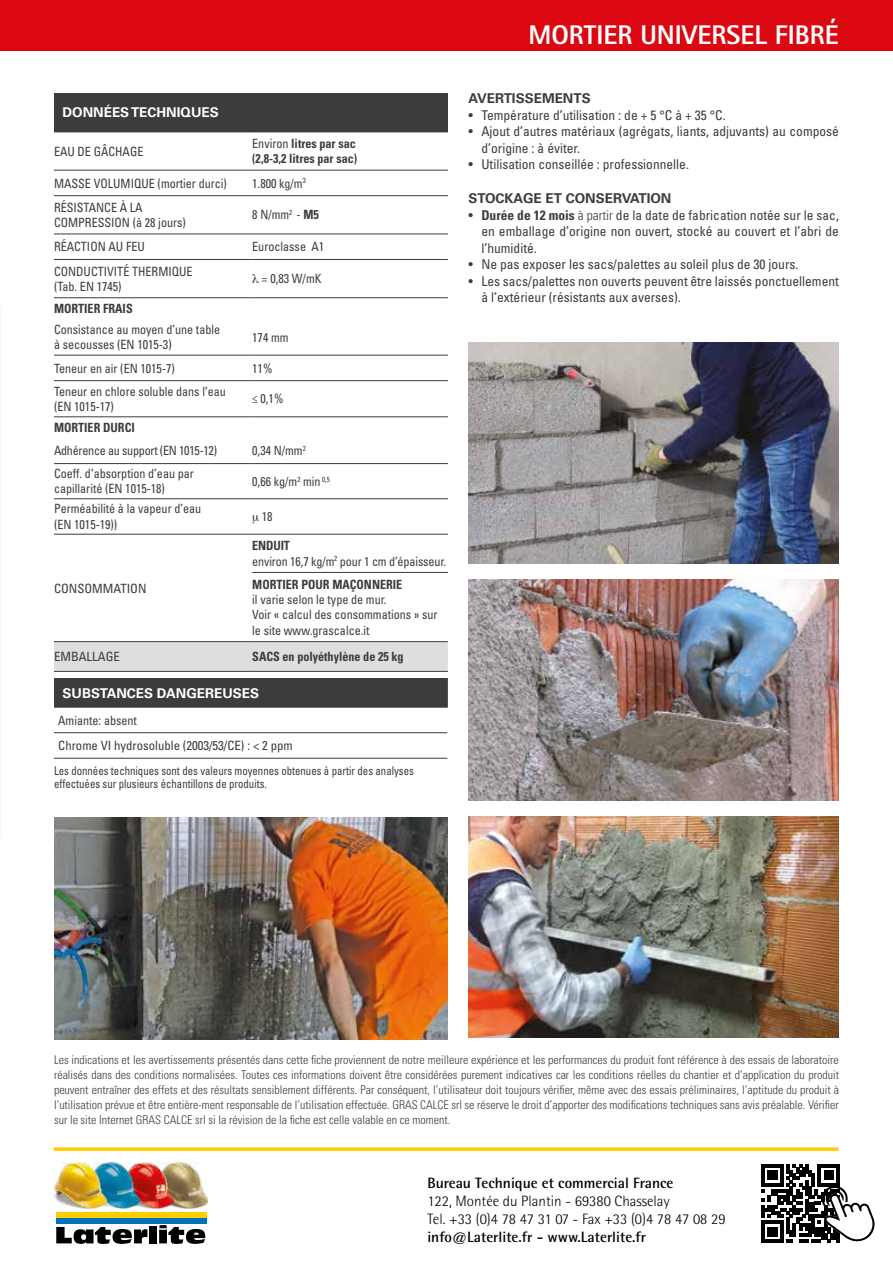
<style>
.page{position:relative;width:893px;height:1263px;background:#fff}
.page>*{position:absolute;margin:0;border:0;box-sizing:border-box;transform-origin:0 0}
.t1{font:800 27px "Rotis Sans Serif";color:#fff}
.t2{font:300 15px "Rotis Semi Sans";color:#000}
.t3{font:700 15px "Rotis Semi Sans";color:#000}
.tabella{font:condensed 13.5px/16.5px "Univers LT Std";color:#3c3c3b}
.tabella-2{font:700 13.5px "Univers LT Std";color:#fff}
.tabella-3{font:700 13.5px "Univers LT Std";color:#3c3c3b}
.tabella-4{font:condensed 12.75px/15.3px "Univers LT Std";color:#3c3c3b;scale:.95 1}
.tabella-5{font:700 condensed 12.75px/15.3px "Univers LT Std";color:#3c3c3b;scale:.95 1}
.tabella-6{font:condensed 12.75px "Univers LT Std";color:#3c3c3b}
.tabella-7{font:condensed 12.75px "Univers LT Std";letter-spacing:-.02em;color:#3c3c3b;scale:.95 1}
.tabella-8{font:300 condensed 12px/15px "Univers LT Std";color:#3c3c3b;text-align:justify}
.tabella-9{font:condensed 12px/13.5px "Univers LT Std";color:#3c3c3b;scale:.9 1}
.s1{font-weight:400}
.s2{font-weight:700}
.s3{font-weight:300}
</style>
<div class="page">
<div style="left:0;top:0;width:893px;height:51px;background:#db0812"></div>
<div style="left:54px;top:94px;width:394px;height:38px;background:#3c3c3b"></div>
<div style="left:54px;top:642px;width:394px;height:29px;background:#dedede"></div>
<hr style="left:54px;top:132px;width:198px;height:1px;background:#3c3c3b">
<hr style="left:54px;top:463px;width:198px;height:1px;background:#3c3c3b">
<hr style="left:54px;top:498px;width:198px;height:1px;background:#3c3c3b">
<hr style="left:54px;top:534px;width:198px;height:1px;background:#3c3c3b">
<hr style="left:252px;top:132px;width:196px;height:1px;background:#3c3c3b">
<hr style="left:252px;top:463px;width:196px;height:1px;background:#3c3c3b">
<hr style="left:252px;top:498px;width:196px;height:1px;background:#3c3c3b">
<hr style="left:252px;top:534px;width:196px;height:1px;background:#3c3c3b">
<hr style="left:54px;top:641px;width:198px;height:1px;background:#3c3c3b">
<hr style="left:252px;top:572px;width:196px;height:1px;background:#3c3c3b">
<hr style="left:252px;top:641px;width:196px;height:1px;background:#3c3c3b">
<hr style="left:54px;top:170px;width:198px;height:1px;background:#3c3c3b">
<hr style="left:54px;top:195px;width:198px;height:1px;background:#3c3c3b">
<hr style="left:54px;top:234px;width:198px;height:1px;background:#3c3c3b">
<hr style="left:54px;top:259px;width:198px;height:1px;background:#3c3c3b">
<hr style="left:54px;top:297px;width:198px;height:1px;background:#3c3c3b">
<hr style="left:252px;top:297px;width:196px;height:1px;background:#3c3c3b">
<hr style="left:54px;top:355px;width:198px;height:1px;background:#3c3c3b">
<hr style="left:54px;top:380px;width:198px;height:1px;background:#3c3c3b">
<hr style="left:54px;top:416px;width:198px;height:1px;background:#3c3c3b">
<hr style="left:252px;top:416px;width:196px;height:1px;background:#3c3c3b">
<hr style="left:54px;top:671px;width:198px;height:1px;background:#3c3c3b">
<hr style="left:252px;top:170px;width:196px;height:1px;background:#3c3c3b">
<hr style="left:252px;top:195px;width:196px;height:1px;background:#3c3c3b">
<hr style="left:252px;top:234px;width:196px;height:1px;background:#3c3c3b">
<hr style="left:252px;top:259px;width:196px;height:1px;background:#3c3c3b">
<hr style="left:252px;top:355px;width:196px;height:1px;background:#3c3c3b">
<hr style="left:252px;top:380px;width:196px;height:1px;background:#3c3c3b">
<hr style="left:252px;top:671px;width:196px;height:1px;background:#3c3c3b">
<div style="left:54px;top:679px;width:393px;height:28px;background:#3c3c3b"></div>
<svg style="left:447px;top:679px;width:1px;height:28px"></svg>
<hr style="left:54px;top:732px;width:393px;height:1px;background:#3c3c3b">
<hr style="left:54px;top:758px;width:393px;height:1px;background:#3c3c3b">
<hr style="left:54px;top:707px;width:393px;height:1px;background:#3c3c3b">
<img style="left:469px;top:579px;width:370px;height:222px">
<img style="left:469px;top:343px;width:370px;height:221px">
<img style="left:54px;top:818px;width:393px;height:221px">
<img style="left:469px;top:816px;width:370px;height:221px">
<svg style="left:54px;top:1147px;width:784px;height:4px;background:#ffd21f"></svg>
<svg style="left:56px;top:1227px;width:91px;height:17px"></svg>
<div style="left:149px;top:1226px;width:8px;height:17px;background:#000"></div>
<svg style="left:159px;top:1225px;width:46px;height:19px"></svg>
<div style="left:56px;top:1218px;width:150px;height:5px;background:#0072bb"></div>
<div style="left:56px;top:1212px;width:150px;height:6px;background:#fc0"></div>
<img style="left:173px;top:1162px;width:35px;height:46px">
<img style="left:139px;top:1162px;width:34px;height:46px">
<img style="left:106px;top:1162px;width:33px;height:46px">
<img style="left:53px;top:1162px;width:53px;height:46px">
<svg style="left:761px;top:1164px;width:114px;height:78px"></svg>
<p class="tabella-2" style="left:63px;top:105px;width:158px">DONNÉES TECHNIQUES</p>
<p class="tabella-4" style="left:54px;top:143px;width:96px">EAU DE GÂCHAGE</p>
<p class="tabella-5" style="left:252px;top:136px;width:112px"><span class="s1">Environ</span> litres par sac (2,8-3,2 litres par sac)</p>
<p class="tabella-4" style="left:54px;top:175px;width:184px">MASSE VOLUMIQUE (mortier durci)</p>
<p class="tabella-4" style="left:252px;top:175px;width:58px">1.800 kg/m<sup>3</sup></p>
<p class="tabella-4" style="left:54px;top:199px;width:95px">RÉSISTANCE À LA</p>
<p class="tabella-4" style="left:54px;top:215px;width:140px">COMPRESSION (à 28 jours)</p>
<p class="tabella-4" style="left:252px;top:207px;width:72px">8 N/mm<sup>2</sup> - <span class="s2">M5</span></p>
<p class="tabella-4" style="left:54px;top:239px;width:97px">RÉACTION AU FEU</p>
<p class="tabella-4" style="left:252px;top:239px;width:77px">Euroclasse A1</p>
<p class="tabella-4" style="left:54px;top:263px;width:147px">CONDUCTIVITÉ THERMIQUE</p>
<p class="tabella-4" style="left:54px;top:278px;width:73px">(Tab. EN 1745)</p>
<p class="tabella-4" style="left:262px;top:271px;width:65px">= 0,83 W/mK</p>
<p class="tabella-5" style="left:54px;top:301px;width:84px">MORTIER FRAIS</p>
<p class="tabella-4" style="left:54px;top:321px;width:176px">Consistance au moyen d’une table</p>
<p class="tabella-4" style="left:54px;top:337px;width:125px">à secousses (EN 1015-3)</p>
<p class="tabella-4" style="left:252px;top:329px;width:40px">174 mm</p>
<p class="tabella-4" style="left:54px;top:360px;width:129px">Teneur en air (EN 1015-7)</p>
<p class="tabella-4" style="left:252px;top:360px;width:23px">11%</p>
<p class="tabella-4" style="left:54px;top:383px;width:182px">Teneur en chlore soluble dans l’eau</p>
<p class="tabella-4" style="left:54px;top:399px;width:65px">(EN 1015-17)</p>
<p class="tabella-4" style="left:252px;top:391px;width:34px">≤ 0,1%</p>
<p class="tabella-5" style="left:54px;top:420px;width:87px">MORTIER DURCI</p>
<p class="tabella-7" style="left:54px;top:443px;width:173px">Adhérence au support (EN 1015-12)</p>
<p class="tabella-4" style="left:252px;top:443px;width:58px">0,34 N/mm<sup>2</sup></p>
<p class="tabella-4" style="left:54px;top:466px;width:149px">Coeff. d’absorption d’eau par</p>
<p class="tabella-4" style="left:54px;top:481px;width:118px">capillarité (EN 1015-18)</p>
<p class="tabella-4" style="left:252px;top:473px;width:83px">0,66 kg/m<sup>2</sup> min <sup>0,5</sup></p>
<p class="tabella-4" style="left:54px;top:501px;width:157px">Perméabilité à la vapeur d’eau</p>
<p class="tabella-4" style="left:54px;top:516px;width:68px">(EN 1015-19))</p>
<p class="tabella-6" style="left:54px;top:580px;width:94px">CONSOMMATION</p>
<p class="tabella-4" style="left:262px;top:509px;width:13px">18</p>
<p class="tabella-4" style="left:252px;top:538px;width:206px"><span class="s2">ENDUIT<br></span>environ 16,7 kg/m<sup>2</sup> pour 1 cm d’épaisseur.</p>
<p class="tabella-5" style="left:252px;top:576px;width:159px">MORTIER POUR MAÇONNERIE</p>
<p class="tabella-4" style="left:252px;top:592px;width:143px">il varie selon le type de mur.</p>
<p class="tabella-4" style="left:252px;top:607px;width:196px">Voir « calcul des consommations » sur le site www.grascalce.it</p>
<p class="tabella-6" style="left:54px;top:648px;width:67px">EMBALLAGE</p>
<p class="tabella-5" style="left:252px;top:649px;width:161px">SACS en polyéthylène de 25 kg</p>
<p class="tabella-2" style="left:63px;top:685px;width:198px">SUBSTANCES DANGEREUSES</p>
<p class="tabella-4" style="left:58px;top:712px;width:84px">Amiante: absent</p>
<p class="tabella-6" style="left:58px;top:737px;width:236px">Chrome VI hydrosoluble (2003/53/CE) : &lt; 2 ppm</p>
<p class="tabella-9" style="left:54px;top:763px;width:401px">Les données techniques sont des valeurs moyennes obtenues à partir des analyses effectuées sur plusieurs échantillons de produits.</p>
<p class="t1" style="left:528px;top:17px;width:312px">MORTIER UNIVERSEL FIBRÉ</p>
<p class="tabella-3" style="left:469px;top:91px;width:124px">AVERTISSEMENTS</p>
<p class="tabella" style="left:469px;top:107px;width:259px">• Température d’utilisation : de + 5 °C à + 35 °C.</p>
<p class="tabella" style="left:481px;top:123px;width:359px;text-indent:-13px">• Ajout d’autres matériaux (agrégats, liants, adjuvants) au composé d’origine : à éviter.</p>
<p class="tabella" style="left:469px;top:156px;width:222px">• Utilisation conseillée : professionnelle.</p>
<p class="tabella-3" style="left:469px;top:191px;width:204px">STOCKAGE ET CONSERVATION</p>
<p class="tabella" style="left:481px;top:207px;width:359px;text-align:justify;text-indent:-13px">• <span class="s2">Durée de 12 mois</span> <span class="s3">à partir</span> de la date de fabrication notée sur le sac, en emballage d’origine non ouvert, stocké au couvert et l’abri de l’humidité.</p>
<p class="tabella" style="left:469px;top:256px;width:331px">• Ne pas exposer les sacs/palettes au soleil plus de 30 jours.</p>
<p class="tabella" style="left:481px;top:273px;width:359px;text-indent:-13px">• Les sacs/palettes non ouverts peuvent être laissés ponctuellement à l’extérieur (résistants aux averses).</p>
<p class="tabella-8" style="left:54px;top:1053px;width:786px">Les indications et les avertissements présentés dans cette fiche proviennent de notre meilleure expérience et les performances du produit font référence à des essais de laboratoire réalisés dans des conditions normalisées. Toutes ces informations doivent être considérées purement indicatives car les conditions réelles du chantier et d’application du produit peuvent entraîner des effets et des résultats sensiblement différents. Par conséquent, l’utilisateur doit toujours vérifier, même avec des essais préliminaires, l’aptitude du produit à l’utilisation prévue et être entière-ment responsable de l’utilisation effectuée. GRAS CALCE srl se réserve le droit d’apporter des modifications techniques sans avis préalable. Vérifier sur le site Internet GRAS CALCE srl si la révision de la fiche est celle valable en ce moment.</p>
<p class="t3" style="left:427px;top:1174px;width:248px">Bureau Technique et commercial France</p>
<p class="t2" style="left:427px;top:1192px;width:244px">122, Montée du Plantin - 69380 Chasselay</p>
<p class="t2" style="left:427px;top:1210px;width:300px">Tel. +33 (0)4 78 47 31 07 - Fax +33 (0)4 78 47 08 29</p>
<p class="t3" style="left:427px;top:1228px;width:220px">info@Laterlite.fr - www.Laterlite.fr</p>
</div>
